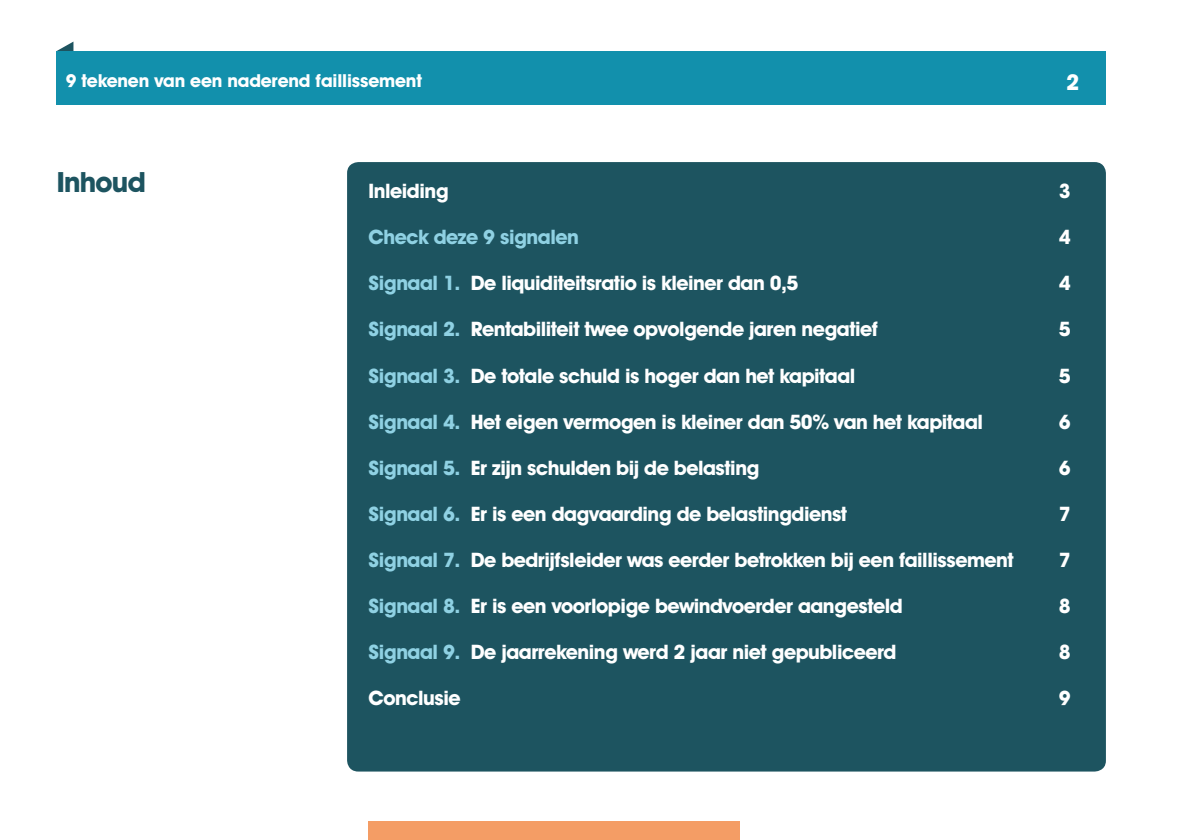
<style>
.page{position:relative;width:1191px;height:840px;background:#fff}
.page>*{position:absolute;margin:0;border:0;box-sizing:border-box;transform-origin:0 0}
.t1{font:700 28px "Avant Garde IT Cby BT";letter-spacing:-.025em;color:#1d5460}
.t2{font:700 22px "Avant Garde IT Cby BT";color:#fff}
.t3{font:700 20px "Avant Garde IT Cby BT";letter-spacing:-.025em;color:#fff}
.t4{font:700 20px "Avant Garde IT Cby BT";letter-spacing:-.025em;color:#8fd1e3}
.t5{font:700 18px "Avant Garde IT Cby BT";letter-spacing:-.01em;color:#fff}
.s1{color:#8fd1e3}
</style>
<div class="page">
<svg style="left:57px;top:42px;width:16px;height:9px"></svg>
<div style="left:57px;top:51px;width:1049px;height:53px;background:#1290ac"></div>
<div style="left:347px;top:162px;width:759px;height:609px;background:#1d5460;border-radius:11px"></div>
<div style="left:369px;top:821px;width:371px;height:18px;background:#f49d65"></div>
<p class="t5" style="left:66px;top:69px;width:358px">9 tekenen van een naderend faillissement</p>
<p class="t2" style="left:1066px;top:68px;width:15px">2</p>
<h1 class="t1" style="left:57px;top:165px;width:91px">Inhoud</h1>
<p class="t3" style="left:369px;top:179px;width:82px">Inleiding</p>
<p class="t3" style="left:1059px;top:179px;width:13px">3</p>
<p class="t4" style="left:369px;top:225px;width:212px">Check deze 9 signalen</p>
<p class="t3" style="left:1059px;top:225px;width:13px">4</p>
<p class="t3" style="left:369px;top:271px;width:431px"><span class="s1">Signaal 1.</span> De liquiditeitsratio is kleiner dan 0,5</p>
<p class="t3" style="left:1059px;top:271px;width:13px">4</p>
<p class="t3" style="left:369px;top:317px;width:511px"><span class="s1">Signaal 2.</span> Rentabiliteit twee opvolgende jaren negatief</p>
<p class="t3" style="left:1059px;top:317px;width:13px">5</p>
<p class="t3" style="left:369px;top:363px;width:488px"><span class="s1">Signaal 3.</span> De totale schuld is hoger dan het kapitaal</p>
<p class="t3" style="left:1059px;top:363px;width:13px">5</p>
<p class="t3" style="left:369px;top:409px;width:616px"><span class="s1">Signaal 4.</span> Het eigen vermogen is kleiner dan 50% van het kapitaal</p>
<p class="t3" style="left:1059px;top:409px;width:13px">6</p>
<p class="t3" style="left:369px;top:455px;width:392px"><span class="s1">Signaal 5.</span> Er zijn schulden bij de belasting</p>
<p class="t3" style="left:1059px;top:455px;width:13px">6</p>
<p class="t3" style="left:369px;top:501px;width:480px"><span class="s1">Signaal 6.</span> Er is een dagvaarding de belastingdienst</p>
<p class="t3" style="left:1059px;top:501px;width:13px">7</p>
<p class="t3" style="left:369px;top:547px;width:646px"><span class="s1">Signaal 7.</span> De bedrijfsleider was eerder betrokken bij een faillissement</p>
<p class="t3" style="left:1059px;top:547px;width:13px">7</p>
<p class="t3" style="left:369px;top:593px;width:535px"><span class="s1">Signaal 8.</span> Er is een voorlopige bewindvoerder aangesteld</p>
<p class="t3" style="left:1059px;top:593px;width:13px">8</p>
<p class="t3" style="left:369px;top:639px;width:529px"><span class="s1">Signaal 9.</span> De jaarrekening werd 2 jaar niet gepubliceerd</p>
<p class="t3" style="left:1059px;top:639px;width:13px">8</p>
<p class="t3" style="left:369px;top:685px;width:93px">Conclusie</p>
<p class="t3" style="left:1059px;top:685px;width:13px">9</p>
</div>
